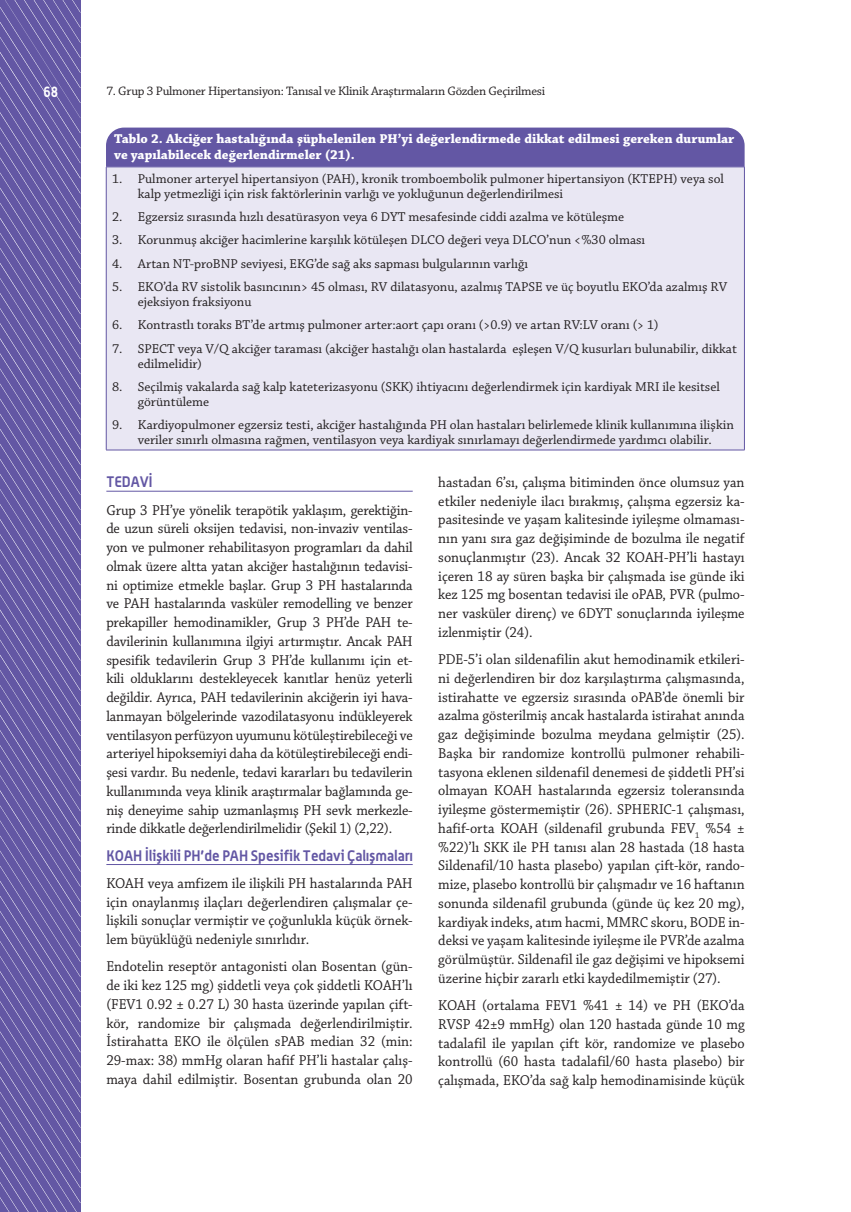
<style>
.page{position:relative;width:851px;height:1212px;background:#fff}
.page>*{position:absolute;margin:0;border:0;box-sizing:border-box;transform-origin:0 0}
.t1{font:15px/18.8px "Chaparral Pro";color:#231f20;text-align:justify;scale:.95 1}
.t2{font:700 15px "Alwyn OT";color:#6357a4;scale:.95 1}
.t3{font:700 15px "Alwyn OT";color:#fff;scale:.85 1}
.t4{font:13.5px/14.9px "Chaparral Pro";color:#231f20}
.t5{font:700 13.5px/16.2px "Chaparral Pro";color:#fff}
.t6{font:12.9px "Chaparral Pro";letter-spacing:-.02em;color:#231f20}
</style>
<div class="page">
<svg style="left:0;top:0;width:80px;height:1212px;background:#6b60a9"></svg>
<hr style="left:106px;top:491px;width:306px;height:1px;background:#6357a4">
<hr style="left:106px;top:864px;width:306px;height:1px;background:#6357a4">
<div style="left:106px;top:167px;width:638px;height:283px;background:#e9e7f3"></div>
<hr style="left:106px;top:167px;width:638px;height:1px;background:#6357a4">
<hr style="left:106px;top:167px;width:1px;height:283px;background:#6357a4">
<hr style="left:744px;top:167px;width:1px;height:283px;background:#6357a4">
<hr style="left:106px;top:450px;width:638px;height:1px;background:#6357a4">
<div style="left:106px;top:128px;width:638px;height:39px;background:#6357a4"></div>
<p class="t3" style="left:43px;top:82px;width:19px">68</p>
<p class="t6" style="left:106px;top:84px;width:440px">7. Grup 3 Pulmoner Hipertansiyon: Tanısal ve Klinik Araştırmaların Gözden Geçirilmesi</p>
<p class="t5" style="left:114px;top:131px;width:621px">Tablo 2. Akciğer hastalığında şüphelenilen PH’yi değerlendirmede dikkat edilmesi gereken durumlar ve yapılabilecek değerlendirmeler (21).</p>
<p class="t4" style="left:138px;top:172px;width:587px;text-indent:-26px">1. Pulmoner arteryel hipertansiyon (PAH), kronik tromboembolik pulmoner hipertansiyon (KTEPH) veya sol kalp yetmezliği için risk faktörlerinin varlığı ve yokluğunun değerlendirilmesi</p>
<p class="t4" style="left:112px;top:210px;width:513px">2. Egzersiz sırasında hızlı desatürasyon veya 6 DYT mesafesinde ciddi azalma ve kötüleşme</p>
<p class="t4" style="left:112px;top:233px;width:534px">3. Korunmuş akciğer hacimlerine karşılık kötüleşen DLCO değeri veya DLCO’nun &lt;%30 olması</p>
<p class="t4" style="left:112px;top:257px;width:417px">4. Artan NT-proBNP seviyesi, EKG’de sağ aks sapması bulgularının varlığı</p>
<p class="t4" style="left:138px;top:280px;width:590px;text-indent:-26px">5. EKO’da RV sistolik basıncının&gt; 45 olması, RV dilatasyonu, azalmış TAPSE ve üç boyutlu EKO’da azalmış RV ejeksiyon fraksiyonu</p>
<p class="t4" style="left:112px;top:318px;width:548px">6. Kontrastlı toraks BT’de artmış pulmoner arter:aort çapı oranı (&gt;0.9) ve artan RV:LV oranı (&gt; 1)</p>
<p class="t4" style="left:138px;top:342px;width:600px;text-indent:-26px">7. SPECT veya V/Q akciğer taraması (akciğer hastalığı olan hastalarda eşleşen V/Q kusurları bulunabilir, dikkat edilmelidir)</p>
<p class="t4" style="left:138px;top:380px;width:583px;text-indent:-26px">8. Seçilmiş vakalarda sağ kalp kateterizasyonu (SKK) ihtiyacını değerlendirmek için kardiyak MRI ile kesitsel görüntüleme</p>
<p class="t4" style="left:112px;top:418px;width:623px;text-align:center">9. Kardiyopulmoner egzersiz testi, akciğer hastalığında PH olan hastaları belirlemede klinik kullanımına ilişkin veriler sınırlı olmasına rağmen, ventilasyon veya kardiyak sınırlamayı değerlendirmede yardımcı olabilir.</p>
<p class="t2" style="left:106px;top:473px;width:50px">TEDAVİ</p>
<p class="t1" style="left:106px;top:501px;width:324px">Grup 3 PH’ye yönelik terapötik yaklaşım, gerektiğin&shy;de uzun süreli oksijen tedavisi, non-invaziv ventilas&shy;yon ve pulmoner rehabilitasyon programları da dahil olmak üzere altta yatan akciğer hastalığının tedavisi&shy;ni optimize etmekle başlar. Grup 3 PH hastalarında ve PAH hastalarında vasküler remodelling ve benzer prekapiller hemodinamikler, Grup 3 PH’de PAH te&shy;davilerinin kullanımına ilgiyi artırmıştır. Ancak PAH spesifik tedavilerin Grup 3 PH’de kullanımı için et&shy;kili olduklarını destekleyecek kanıtlar henüz yeterli değildir. Ayrıca, PAH tedavilerinin akciğerin iyi hava&shy;lanmayan bölgelerinde vazodilatasyonu indükleyerek ventilasyon perfüzyon uyumunu kötüleştirebileceği ve arteriyel hipoksemiyi daha da kötüleştirebileceği endi&shy;şesi vardır. Bu nedenle, tedavi kararları bu tedavilerin kullanımında veya klinik araştırmalar bağlamında ge&shy;niş deneyime sahip uzmanlaşmış PH sevk merkezle&shy;rinde dikkatle değerlendirilmelidir (Şekil 1) (2,22).</p>
<p class="t2" style="left:106px;top:846px;width:324px">KOAH İlişkili PH’de PAH Spesifik Tedavi Çalışmaları</p>
<p class="t1" style="left:106px;top:874px;width:324px">KOAH veya amfizem ile ilişkili PH hastalarında PAH için onaylanmış ilaçları değerlendiren çalışmalar çe&shy;lişkili sonuçlar vermiştir ve çoğunlukla küçük örnek&shy;lem büyüklüğü nedeniyle sınırlıdır.</p>
<p class="t1" style="left:106px;top:958px;width:324px">Endotelin reseptör antagonisti olan Bosentan (gün&shy;de iki kez 125 mg) şiddetli veya çok şiddetli KOAH’lı (FEV1 0.92 ± 0.27 L) 30 hasta üzerinde yapılan çift&shy;kör, randomize bir çalışmada değerlendirilmiştir.<br>İstirahatta EKO ile ölçülen sPAB median 32 (min:<br>29-max: 38) mmHg olaran hafif PH’li hastalar çalış&shy;maya dahil edilmiştir. Bosentan grubunda olan 20</p>
<p class="t1" style="left:438px;top:473px;width:324px">hastadan 6’sı, çalışma bitiminden önce olumsuz yan etkiler nedeniyle ilacı bırakmış, çalışma egzersiz ka&shy;pasitesinde ve yaşam kalitesinde iyileşme olmaması&shy;nın yanı sıra gaz değişiminde de bozulma ile negatif sonuçlanmıştır (23). Ancak 32 KOAH-PH’li hastayı içeren 18 ay süren başka bir çalışmada ise günde iki kez 125 mg bosentan tedavisi ile oPAB, PVR (pulmo&shy;ner vasküler direnç) ve 6DYT sonuçlarında iyileşme izlenmiştir (24).</p>
<p class="t1" style="left:438px;top:650px;width:324px">PDE-5’i olan sildenafilin akut hemodinamik etkileri&shy;ni değerlendiren bir doz karşılaştırma çalışmasında, istirahatte ve egzersiz sırasında oPAB’de önemli bir azalma gösterilmiş ancak hastalarda istirahat anında gaz değişiminde bozulma meydana gelmiştir (25).<br>Başka bir randomize kontrollü pulmoner rehabili&shy;tasyona eklenen sildenafil denemesi de şiddetli PH’si olmayan KOAH hastalarında egzersiz toleransında iyileşme göstermemiştir (26). SPHERIC-1 çalışması, hafif-orta KOAH (sildenafil grubunda FEV<sub>1</sub> %54 ± %22)’lı SKK ile PH tanısı alan 28 hastada (18 hasta Sildenafil/10 hasta plasebo) yapılan çift-kör, rando&shy;mize, plasebo kontrollü bir çalışmadır ve 16 haftanın sonunda sildenafil grubunda (günde üç kez 20 mg), kardiyak indeks, atım hacmi, MMRC skoru, BODE in&shy;deksi ve yaşam kalitesinde iyileşme ile PVR’de azalma görülmüştür. Sildenafil ile gaz değişimi ve hipoksemi üzerine hiçbir zararlı etki kaydedilmemiştir (27).</p>
<p class="t1" style="left:438px;top:996px;width:324px">KOAH (ortalama FEV1 %41 ± 14) ve PH (EKO’da RVSP 42±9 mmHg) olan 120 hastada günde 10 mg tadalafil ile yapılan çift kör, randomize ve plasebo kontrollü (60 hasta tadalafil/60 hasta plasebo) bir çalışmada, EKO’da sağ kalp hemodinamisinde küçük</p>
</div>
